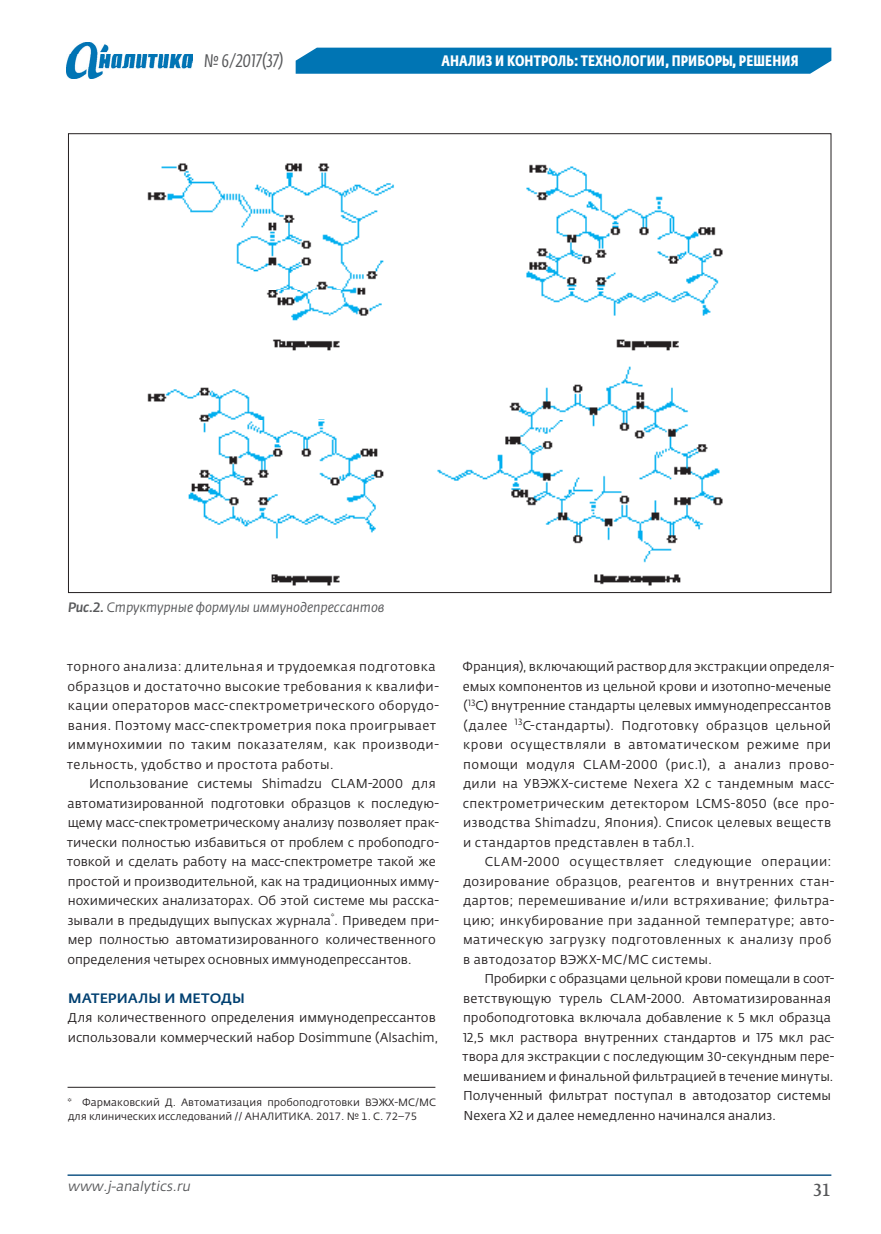
<style>
.page{position:relative;width:881px;height:1234px;background:#fff}
.page>*{position:absolute;margin:0;border:0;box-sizing:border-box;transform-origin:0 0}
.t1{font:italic 18px "Fedra Sans Cond Pro";letter-spacing:.01em;color:#57585a}
.t2{font:16.5px "Fedra Serif B Pro";color:#57585a}
.t3{font:700 15px "Fedra Sans Cond Pro";letter-spacing:.01em;color:#fff}
.t4{font:italic 13.5px "Fedra Sans Pro";color:#57585a}
.t5{font:italic 13.5px "Fedra Sans Pro";color:#57585a}
.t6{font:500 13.5px "Fedra Sans Pro";color:#004071}
.t7{font:12.75px/19.5px "Fedra Sans Pro";letter-spacing:.01em;color:#231f20}
.t8{font:12.75px/19.5px "Fedra Sans Pro";letter-spacing:.03em;color:#231f20}
.t9{font:10.5px/13.5px "Fedra Sans Alt Pro";color:#231f20}
.s1{font-weight:500}
</style>
<div class="page">
<hr style="left:67px;top:1174px;width:764px;height:1px;background:#175887">
<div style="left:295px;top:48px;width:536px;height:26px;background:#0075b4"></div>
<img style="left:66px;top:42px;width:126px;height:37px">
<hr style="left:67px;top:1086px;width:368px;height:1px;background:#231f20">
<img style="left:147px;top:163px;width:576px;height:423px">
<h1 class="t1" style="left:204px;top:50px;width:81px">№ 6/2017(37)</h1>
<p class="t3" style="left:441px;top:51px;width:358px">Анализ и контроль: технологии, приборы, решения</p>
<p class="t4" style="left:68px;top:599px;width:318px"><span class="s1">Рис.2.</span> Структурные формулы иммунодепрессантов</p>
<p class="t8" style="left:67px;top:656px;width:373px">торного анализа: длительная и трудоемкая подготовка образцов и достаточно высокие требования к квалифи&shy;кации операторов масс-спектрометрического оборудо&shy;вания. Поэтому масс-спектрометрия пока проигрывает иммунохимии по таким показателям, как производи&shy;тельность, удобство и простота работы.</p>
<p class="t7" style="left:67px;top:773px;width:373px;text-indent:22px">Использование системы Shimadzu CLAM-2000 для автоматизированной подготовки образцов к последую&shy;щему масс-спектрометрическому анализу позволяет прак&shy;тически полностью избавиться от проблем с пробоподго&shy;товкой и сделать работу на масс-спектрометре такой же простой и производительной, как на традиционных имму&shy;нохимических анализаторах. Об этой системе мы расска&shy;зывали в предыдущих выпусках журнала<sup>*</sup>. П риведем при&shy;мер полностью автоматизированного количественного определения четырех основных иммунодепрессантов.</p>
<p class="t6" style="left:68px;top:989px;width:178px">МАТЕРИАЛЫ И МЕТОДЫ</p>
<p class="t7" style="left:68px;top:1007px;width:372px">Для количественного определения иммунодепрессантов использовали коммерческий набор Dosimmune (Alsachim,</p>
<p class="t9" style="left:67px;top:1095px;width:370px">* Фармаковский Д. Автоматизация пробоподготовки ВЭЖХ-МС/МС для клинических исследований // АНАЛИТИКА. 2017. № 1. С. 72–75</p>
<p class="t7" style="left:462px;top:656px;width:373px">Франция), включающий раствор для экстракции определя&shy;емых компонентов из цельной крови и изотопно-меченые (<sup>13</sup>С) внутренние стандарты целевых иммунодепрессантов (далее <sup>13</sup>С-стандарты). П одготовку образцов цельной крови осуществляли в автоматическом режиме при помощи модуля CLAM-2000 (рис.1), а анализ прово&shy;дили на УВЭЖХ-системе Nexera X2 с тандемным масс&shy;спектрометрическим детектором LCMS-8050 (все про&shy;изводства Shimadzu, Япония). Список целевых веществ и стандартов представлен в табл.1.</p>
<p class="t8" style="left:463px;top:851px;width:372px;text-indent:22px">CLAM-2000 осуществляет следующие операции: дозирование образцов, реагентов и внутренних стан&shy;дартов; перемешивание и/или встряхивание; фильтра&shy;цию; инкубирование при заданной температуре; авто&shy;матическую загрузку подготовленных к анализу проб в автодозатор ВЭЖХ-МС/МС системы.</p>
<p class="t7" style="left:462px;top:968px;width:373px;text-indent:22px">П робирки с образцами цельной крови помещали в соот&shy;ветствующую турель CLAM-2000. Автоматизированная пробоподготовка включала добавление к 5 мкл образца 12,5 мкл раствора внутренних стандартов и 175 мкл рас&shy;твора для экстракции с последующим 30-секундным пере&shy;мешиванием и финальной фильтрацией в течение минуты.<br>П олученный фильтрат поступал в автодозатор системы Nexera X2 и далее немедленно начинался анализ.</p>
<p class="t5" style="left:67px;top:1177px;width:127px">www.j-analytics.ru</p>
<p class="t2" style="left:812px;top:1179px;width:20px">31</p>
</div>
